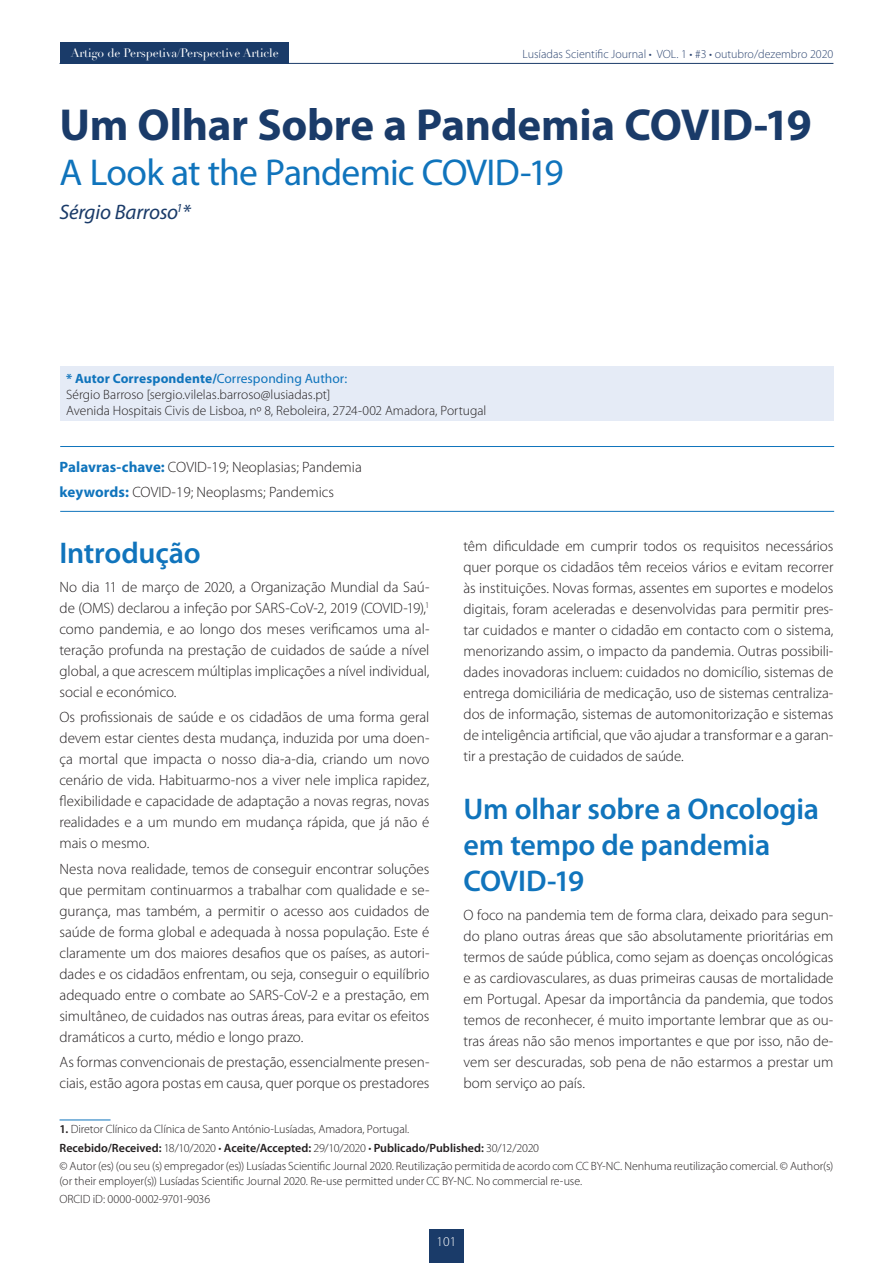
<style>
.page{position:relative;width:893px;height:1263px;background:#fff}
.page>*{position:absolute;margin:0;border:0;box-sizing:border-box;transform-origin:0 0}
.t1{font:700 45px "Myriad Pro";letter-spacing:-.005em;color:#1a3b69}
.t2{font:37.5px "Myriad Pro";letter-spacing:-.025em;color:#1074bc}
.t3{font:600 30px/36px "Myriad Pro";letter-spacing:-.01em;color:#1074bc}
.t4{font:italic 21px "Myriad Pro";letter-spacing:-.01em;color:#1a3b69}
.t5{font:300 15px/21px "Myriad Pro";color:#231f20;text-align:justify}
.t6{font:300 13.5px/16.2px "Myriad Pro";color:#231f20}
.t7{font:300 13.5px "Myriad Pro";color:#fff}
.t8{font:300 12px/18.6px "Myriad Pro";letter-spacing:-.005em;color:#231f20}
.t9{font:300 12px "Myriad Pro";color:#2f4772}
.t10{font:12px "Didot";letter-spacing:-.01em;color:#fff}
.s1{font-weight:700;color:#1074bc}
.s2{font-weight:400;color:#1074bc}
.s3{font-weight:600}
</style>
<div class="page">
<div style="left:429px;top:1229px;width:34px;height:34px;background:#1a3b69"></div>
<hr style="left:60px;top:63px;width:773px;height:1px;background:#1a3b69">
<hr style="left:60px;top:1119px;width:51px;height:1px;background:#1074bc">
<div style="left:60px;top:366px;width:774px;height:55px;background:#e5ebf6"></div>
<hr style="left:60px;top:446px;width:774px;height:1px;background:#1074bc">
<hr style="left:60px;top:511px;width:774px;height:1px;background:#1074bc">
<div style="left:60px;top:43px;width:229px;height:21px;background:#1a3b69"></div>
<p class="t10" style="left:71px;top:45px;width:210px">Artigo de Perspetiva/Perspective Article</p>
<p class="t9" style="left:522px;top:48px;width:312px">Lusíadas Scientific Journal • VOL. 1 • #3 • outubro/dezembro 2020</p>
<h1 class="t1" style="left:60px;top:100px;width:754px">Um Olhar Sobre a Pandemia COVID-19</h1>
<h2 class="t2" style="left:60px;top:152px;width:506px">A Look at the Pandemic COVID-19</h2>
<h3 class="t4" style="left:60px;top:200px;width:133px">Sérgio Barroso<sup>1</sup>*</h3>
<p class="t6" style="left:66px;top:370px;width:422px"><span class="s1">* Autor Correspondente/</span><span class="s2">Corresponding Author:<br></span>Sérgio Barroso [sergio.vilelas.barroso@lusiadas.pt]<br>Avenida Hospitais Civis de Lisboa, nº 8, Reboleira, 2724-002 Amadora, Portugal</p>
<p class="t5" style="left:60px;top:455px;width:304px;line-height:25.2px"><span class="s1">Palavras-chave:</span> COVID-19; Neoplasias; Pandemia <span class="s1">keywords:</span> COVID-19; Neoplasms; Pandemics</p>
<h3 class="t3" style="left:60px;top:535px;width:143px">Introdução</h3>
<p class="t5" style="left:60px;top:577px;width:371px">No dia 11 de março de 2020, a Organização Mundial da Saú&shy;de (OMS) declarou a infeção por SARS-CoV-2, 2019 (COVID-19),<sup>1 </sup>como pandemia, e ao longo dos meses verificamos uma al&shy;teração profunda na prestação de cuidados de saúde a nível global, a que acrescem múltiplas implicações a nível individual, social e económico.</p>
<p class="t5" style="left:60px;top:707px;width:371px">Os profissionais de saúde e os cidadãos de uma forma geral devem estar cientes desta mudança, induzida por uma doen&shy;ça mortal que impacta o nosso dia-a-dia, criando um novo cenário de vida. Habituarmo-nos a viver nele implica rapidez, flexibilidade e capacidade de adaptação a novas regras, novas realidades e a um mundo em mudança rápida, que já não é mais o mesmo.</p>
<p class="t5" style="left:60px;top:858px;width:371px">Nesta nova realidade, temos de conseguir encontrar soluções que permitam continuarmos a trabalhar com qualidade e se&shy;gurança, mas também, a permitir o acesso aos cuidados de saúde de forma global e adequada à nossa população. Este é claramente um dos maiores desafios que os países, as autori&shy;dades e os cidadãos enfrentam, ou seja, conseguir o equilíbrio adequado entre o combate ao SARS-CoV-2 e a prestação, em simultâneo, de cuidados nas outras áreas, para evitar os efeitos dramáticos a curto, médio e longo prazo.</p>
<p class="t5" style="left:60px;top:1051px;width:371px">As formas convencionais de prestação, essencialmente presen&shy;ciais, estão agora postas em causa, quer porque os prestadores</p>
<p class="t5" style="left:463px;top:536px;width:371px">têm dificuldade em cumprir todos os requisitos necessários quer porque os cidadãos têm receios vários e evitam recorrer às instituições. Novas formas, assentes em suportes e modelos digitais, foram aceleradas e desenvolvidas para permitir pres&shy;tar cuidados e manter o cidadão em contacto com o sistema, menorizando assim, o impacto da pandemia. Outras possibili&shy;dades inovadoras incluem: cuidados no domicílio, sistemas de entrega domiciliária de medicação, uso de sistemas centraliza&shy;dos de informação, sistemas de automonitorização e sistemas de inteligência artificial, que vão ajudar a transformar e a garan&shy;tir a prestação de cuidados de saúde.</p>
<h3 class="t3" style="left:463px;top:791px;width:357px">Um olhar sobre a Oncologia em tempo de pandemia<br>COVID-19</h3>
<p class="t5" style="left:463px;top:905px;width:371px">O foco na pandemia tem de forma clara, deixado para segun&shy;do plano outras áreas que são absolutamente prioritárias em termos de saúde pública, como sejam as doenças oncológicas e as cardiovasculares, as duas primeiras causas de mortalidade em Portugal. Apesar da importância da pandemia, que todos temos de reconhecer, é muito importante lembrar que as ou&shy;tras áreas não são menos importantes e que por isso, não de&shy;vem ser descuradas, sob pena de não estarmos a prestar um bom serviço ao país.</p>
<p class="t8" style="left:60px;top:1120px;width:775px"><span class="s3">1.</span> Diretor Clínico da Clínica de Santo António-Lusíadas, Amadora, Portugal.<br><span class="s3">Recebido/Received:</span> 18/10/2020 • <span class="s3">Aceite/Accepted:</span> 29/10/2020 • <span class="s3">Publicado/Published:</span> 30/12/2020<br>© Autor (es) (ou seu (s) empregador (es)) Lusíadas Scientific Journal 2020. Reutilização permitida de acordo com CC BY-NC. Nenhuma reutilização comercial. © Author(s)</p>
<p class="t8" style="left:60px;top:1172px;width:524px">(or their employer(s)) Lusíadas Scientific Journal 2020. Re-use permitted under CC BY-NC. No commercial re-use.<br>ORCID iD: 0000-0002-9701-9036</p>
<p class="t7" style="left:437px;top:1234px;width:21px">101</p>
</div>
